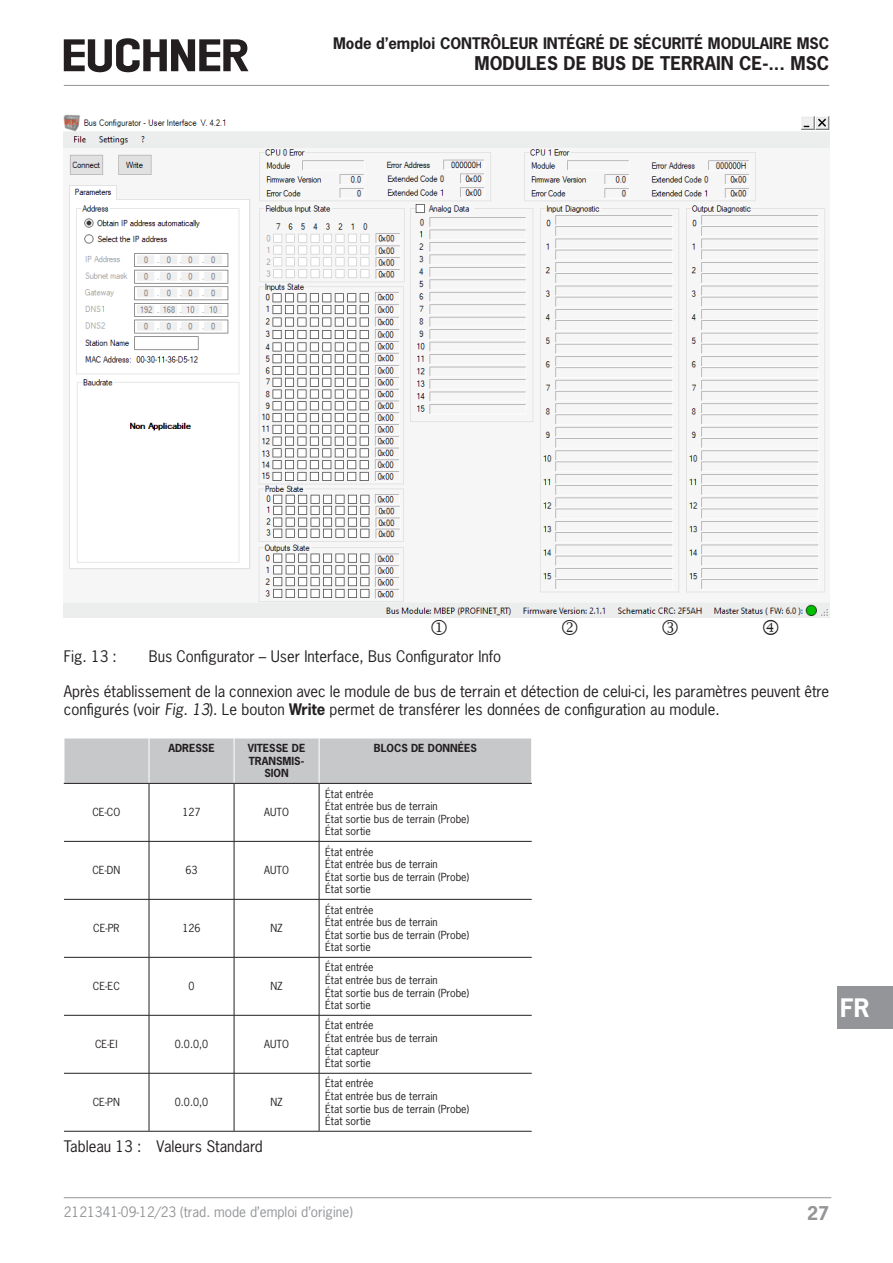
<style>
.page{position:relative;width:893px;height:1263px;background:#fff}
.page>*{position:absolute;margin:0;border:0;box-sizing:border-box;transform-origin:0 0}
.t1{font:700 24px "News Gothic Std";color:#fff}
.paragraph{font:21px "Wingdings 2";color:#231f20}
.t2{font:700 17.85px "News Gothic Std";color:#231f20}
.t3{font:700 17.85px "News Gothic Std";color:#939598}
.paragraph_last{font:15px/18px "News Gothic Std";color:#231f20}
.t4{font:700 15px "News Gothic Std";color:#231f20}
.t5{font:13.5px "News Gothic Std";color:#939598}
.tablebodyleft{font:10.5px "News Gothic Std";color:#231f20}
.tablebodycentred{font:10.5px "News Gothic Std";color:#231f20}
.tableheadcentered{font:700 10.5px/12.6px "News Gothic Std";color:#231f20;text-align:center}
.s1{font-style:italic}
.s2{font-weight:700}
</style>
<div class="page">
<hr style="left:64px;top:85px;width:765px;height:1px;background:#939598">
<hr style="left:64px;top:1197px;width:767px;height:1px;background:#939598">
<svg style="left:64px;top:38px;width:184px;height:34px"></svg>
<div style="left:838px;top:986px;width:55px;height:43px;background:#939598"></div>
<img style="left:64px;top:115px;width:765px;height:502px">
<div style="left:65px;top:739px;width:466px;height:44px;background:#c7c8ca"></div>
<hr style="left:149px;top:738px;width:1px;height:45px;background:#fff">
<hr style="left:234px;top:738px;width:1px;height:45px;background:#fff">
<hr style="left:319px;top:738px;width:1px;height:45px;background:#fff">
<hr style="left:319px;top:784px;width:1px;height:57px;background:#231f20">
<hr style="left:319px;top:841px;width:1px;height:58px;background:#231f20">
<hr style="left:319px;top:899px;width:1px;height:58px;background:#231f20">
<hr style="left:319px;top:957px;width:1px;height:58px;background:#231f20">
<hr style="left:319px;top:1015px;width:1px;height:58px;background:#231f20">
<hr style="left:234px;top:784px;width:1px;height:57px;background:#231f20">
<hr style="left:149px;top:784px;width:1px;height:57px;background:#231f20">
<hr style="left:149px;top:841px;width:1px;height:58px;background:#231f20">
<hr style="left:149px;top:899px;width:1px;height:58px;background:#231f20">
<hr style="left:149px;top:957px;width:1px;height:58px;background:#231f20">
<hr style="left:149px;top:1015px;width:1px;height:58px;background:#231f20">
<hr style="left:64px;top:841px;width:85px;height:1px;background:#231f20">
<hr style="left:64px;top:1073px;width:85px;height:1px;background:#231f20">
<hr style="left:64px;top:783px;width:85px;height:1px;background:#231f20">
<hr style="left:149px;top:783px;width:85px;height:1px;background:#231f20">
<hr style="left:234px;top:783px;width:85px;height:1px;background:#231f20">
<hr style="left:319px;top:783px;width:213px;height:1px;background:#231f20">
<hr style="left:149px;top:841px;width:85px;height:1px;background:#231f20">
<hr style="left:234px;top:841px;width:85px;height:1px;background:#231f20">
<hr style="left:234px;top:841px;width:1px;height:58px;background:#231f20">
<hr style="left:319px;top:841px;width:213px;height:1px;background:#231f20">
<hr style="left:64px;top:1131px;width:85px;height:1px;background:#231f20">
<hr style="left:64px;top:899px;width:85px;height:1px;background:#231f20">
<hr style="left:149px;top:1073px;width:85px;height:1px;background:#231f20">
<hr style="left:149px;top:1073px;width:1px;height:58px;background:#231f20">
<hr style="left:234px;top:1073px;width:85px;height:1px;background:#231f20">
<hr style="left:149px;top:1131px;width:85px;height:1px;background:#231f20">
<hr style="left:234px;top:1131px;width:85px;height:1px;background:#231f20">
<hr style="left:149px;top:899px;width:85px;height:1px;background:#231f20">
<hr style="left:319px;top:1073px;width:213px;height:1px;background:#231f20">
<hr style="left:319px;top:1073px;width:1px;height:58px;background:#231f20">
<hr style="left:319px;top:1131px;width:213px;height:1px;background:#231f20">
<hr style="left:234px;top:899px;width:85px;height:1px;background:#231f20">
<hr style="left:234px;top:899px;width:1px;height:58px;background:#231f20">
<hr style="left:319px;top:899px;width:213px;height:1px;background:#231f20">
<hr style="left:64px;top:957px;width:85px;height:1px;background:#231f20">
<hr style="left:149px;top:957px;width:85px;height:1px;background:#231f20">
<hr style="left:234px;top:957px;width:85px;height:1px;background:#231f20">
<hr style="left:234px;top:957px;width:1px;height:58px;background:#231f20">
<hr style="left:319px;top:957px;width:213px;height:1px;background:#231f20">
<hr style="left:64px;top:1015px;width:85px;height:1px;background:#231f20">
<hr style="left:149px;top:1015px;width:85px;height:1px;background:#231f20">
<hr style="left:234px;top:1015px;width:85px;height:1px;background:#231f20">
<hr style="left:234px;top:1015px;width:1px;height:58px;background:#231f20">
<hr style="left:319px;top:1015px;width:213px;height:1px;background:#231f20">
<hr style="left:234px;top:1073px;width:1px;height:58px;background:#231f20">
<h3 class="t4" style="left:333px;top:34px;width:498px">Mode d’emploi CONTRÔLEUR INTÉGRÉ DE SÉCURITÉ MODULAIRE MSC</h3>
<h3 class="t2" style="left:475px;top:51px;width:356px">MODULES DE BUS DE TERRAIN CE-... MSC</h3>
<p class="paragraph" style="left:661px;top:618px;width:20px">●</p>
<p class="paragraph_last" style="left:64px;top:647px;width:55px">Fig. 13 :</p>
<p class="paragraph_last" style="left:149px;top:647px;width:354px">Bus Configurator – User Interface, Bus Configurator Info</p>
<p class="paragraph_last" style="left:64px;top:682px;width:767px">Après établissement de la connexion avec le module de bus de terrain et détection de celui-ci, les paramètres peuvent être configurés (voir <span class="s1">Fig. 13</span>). Le bouton <span class="s2">Write</span> permet de transférer les données de configuration au module.</p>
<p class="tableheadcentered" style="left:168px;top:742px;width:48px">ADRESSE</p>
<p class="tableheadcentered" style="left:248px;top:742px;width:59px">VITESSE DE<br>TRANSMIS-<br>SION</p>
<p class="tableheadcentered" style="left:374px;top:742px;width:105px">BLOCS DE DONNÉES</p>
<p class="tablebodycentred" style="left:92px;top:806px;width:29px">CE-CO</p>
<p class="tablebodycentred" style="left:182px;top:806px;width:20px">127</p>
<p class="tablebodycentred" style="left:264px;top:806px;width:26px">AUTO</p>
<p class="tablebodyleft" style="left:325px;top:787px;width:50px">État entrée</p>
<p class="tablebodyleft" style="left:325px;top:799px;width:114px">État entrée bus de terrain</p>
<p class="tablebodyleft" style="left:325px;top:812px;width:146px">État sortie bus de terrain (Probe)</p>
<p class="tablebodyleft" style="left:325px;top:825px;width:47px">État sortie</p>
<p class="tablebodycentred" style="left:92px;top:864px;width:29px">CE-DN</p>
<p class="tablebodycentred" style="left:185px;top:864px;width:14px">63</p>
<p class="tablebodycentred" style="left:264px;top:864px;width:26px">AUTO</p>
<p class="tablebodycentred" style="left:93px;top:922px;width:28px">CE-PR</p>
<p class="tablebodycentred" style="left:182px;top:922px;width:20px">126</p>
<p class="tablebodycentred" style="left:270px;top:922px;width:14px">NZ</p>
<p class="tablebodycentred" style="left:93px;top:980px;width:28px">CE-EC</p>
<p class="tablebodycentred" style="left:189px;top:980px;width:8px">0</p>
<p class="tablebodycentred" style="left:270px;top:980px;width:14px">NZ</p>
<p class="tablebodycentred" style="left:95px;top:1038px;width:24px">CE-EI</p>
<p class="tablebodycentred" style="left:175px;top:1038px;width:35px">0.0.0,0</p>
<p class="tablebodycentred" style="left:264px;top:1038px;width:26px">AUTO</p>
<p class="tablebodycentred" style="left:93px;top:1095px;width:29px">CE-PN</p>
<p class="tablebodycentred" style="left:175px;top:1095px;width:35px">0.0.0,0</p>
<p class="tablebodycentred" style="left:270px;top:1095px;width:14px">NZ</p>
<p class="paragraph_last" style="left:64px;top:1137px;width:201px">Tableau 13 : Valeurs Standard</p>
<p class="tablebodyleft" style="left:325px;top:845px;width:50px">État entrée</p>
<p class="tablebodyleft" style="left:325px;top:857px;width:114px">État entrée bus de terrain</p>
<p class="tablebodyleft" style="left:325px;top:870px;width:146px">État sortie bus de terrain (Probe)</p>
<p class="tablebodyleft" style="left:325px;top:883px;width:47px">État sortie</p>
<p class="tablebodyleft" style="left:325px;top:903px;width:50px">État entrée</p>
<p class="tablebodyleft" style="left:325px;top:915px;width:114px">État entrée bus de terrain</p>
<p class="tablebodyleft" style="left:325px;top:928px;width:146px">État sortie bus de terrain (Probe)</p>
<p class="tablebodyleft" style="left:325px;top:940px;width:47px">État sortie</p>
<p class="tablebodyleft" style="left:325px;top:961px;width:50px">État entrée</p>
<p class="tablebodyleft" style="left:325px;top:973px;width:114px">État entrée bus de terrain</p>
<p class="tablebodyleft" style="left:325px;top:986px;width:146px">État sortie bus de terrain (Probe)</p>
<p class="tablebodyleft" style="left:325px;top:998px;width:47px">État sortie</p>
<p class="tablebodyleft" style="left:325px;top:1019px;width:50px">État entrée</p>
<p class="tablebodyleft" style="left:325px;top:1031px;width:114px">État entrée bus de terrain</p>
<p class="tablebodyleft" style="left:325px;top:1044px;width:55px">État capteur</p>
<p class="tablebodyleft" style="left:325px;top:1056px;width:47px">État sortie</p>
<p class="tablebodyleft" style="left:325px;top:1077px;width:50px">État entrée</p>
<p class="tablebodyleft" style="left:325px;top:1089px;width:114px">État entrée bus de terrain</p>
<p class="tablebodyleft" style="left:325px;top:1102px;width:146px">État sortie bus de terrain (Probe)</p>
<p class="tablebodyleft" style="left:325px;top:1114px;width:47px">État sortie</p>
<h1 class="t1" style="left:840px;top:992px;width:31px">FR</h1>
<p class="t5" style="left:64px;top:1203px;width:291px">2121341-09-12/23 (trad. mode d’emploi d’origine)</p>
<h3 class="t3" style="left:807px;top:1201px;width:24px">27</h3>
</div>
